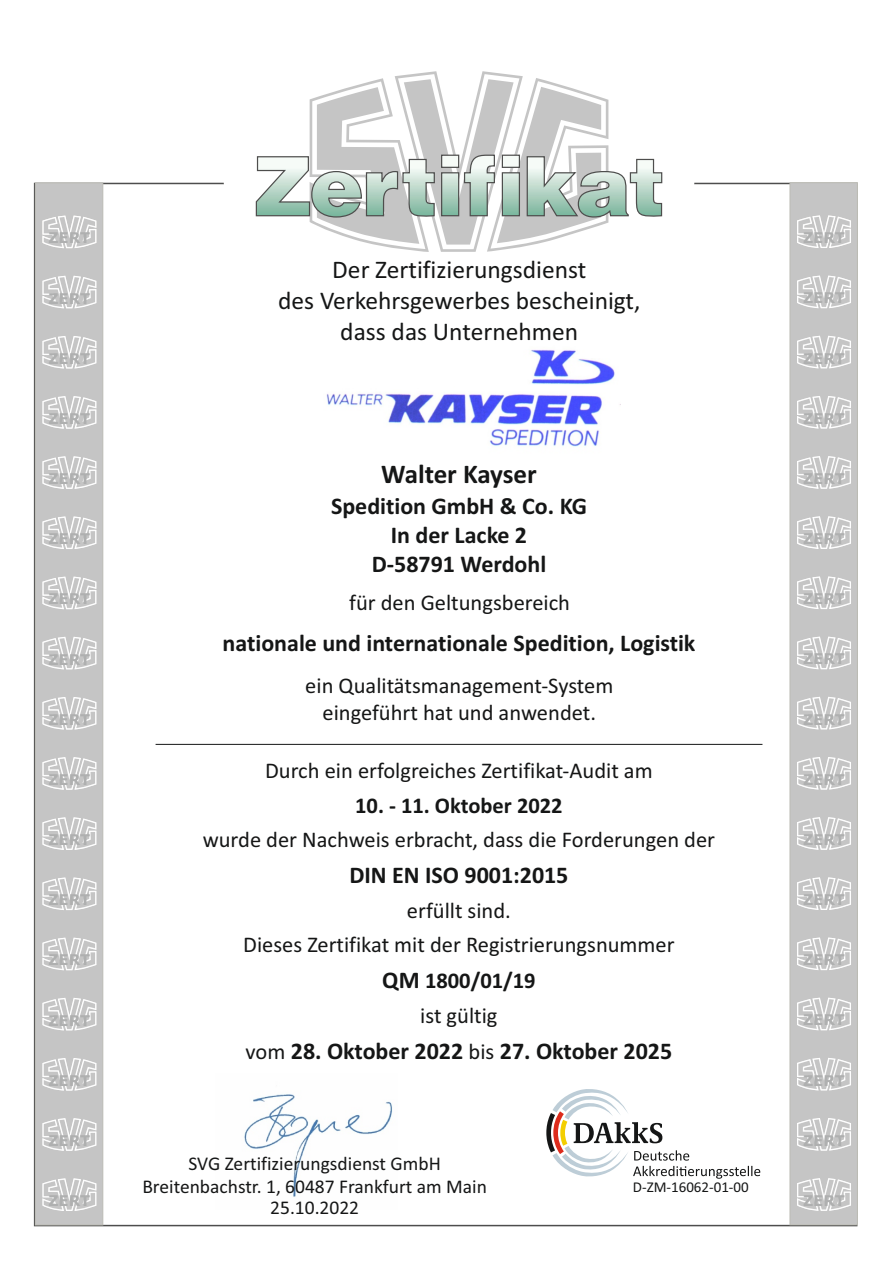
<style>
.page{position:relative;width:893px;height:1263px;background:#fff}
.page>*{position:absolute;margin:0;border:0;box-sizing:border-box;transform-origin:0 0}
.t1{font:700 27px "Calibri";letter-spacing:-.005em;color:#151616}
.t2{font:25.5px/31.2px "Calibri";color:#151616;text-align:center}
.t3{font:700 24px/29.2px "Calibri";color:#151616;text-align:center}
.t4{font:22.5px/35.1px "Calibri";color:#151616;text-align:center}
.t5{font:700 22.5px "Calibri";color:#151616}
.t6{font:19.5px/23.9px "Calibri";color:#151616;text-align:center}
.t7{font:15px "Calibri";color:#151616}
.t8{font:700 14.85px "Verdana";color:#afb0b0}
.s1{font-weight:700;font-size:24px}
.s2{font-weight:700}
.s3{font-weight:400;font-size:22.5px}
</style>
<div class="page">
<img style="left:326px;top:349px;width:294px;height:98px">
<div style="left:35px;top:183px;width:68px;height:1042px;background:#c5c5c5"></div>
<svg style="left:42px;top:216px;width:54px;height:32px"></svg>
<svg style="left:42px;top:276px;width:54px;height:32px"></svg>
<svg style="left:42px;top:336px;width:54px;height:32px"></svg>
<svg style="left:42px;top:396px;width:54px;height:33px"></svg>
<svg style="left:42px;top:456px;width:54px;height:33px"></svg>
<svg style="left:42px;top:516px;width:54px;height:33px"></svg>
<svg style="left:42px;top:577px;width:54px;height:32px"></svg>
<svg style="left:42px;top:637px;width:54px;height:32px"></svg>
<svg style="left:42px;top:697px;width:54px;height:32px"></svg>
<svg style="left:42px;top:757px;width:54px;height:33px"></svg>
<svg style="left:42px;top:817px;width:54px;height:33px"></svg>
<svg style="left:42px;top:877px;width:54px;height:33px"></svg>
<svg style="left:42px;top:938px;width:54px;height:32px"></svg>
<svg style="left:42px;top:998px;width:54px;height:32px"></svg>
<svg style="left:42px;top:1058px;width:54px;height:32px"></svg>
<svg style="left:42px;top:1118px;width:54px;height:33px"></svg>
<svg style="left:42px;top:1178px;width:54px;height:33px"></svg>
<div style="left:790px;top:182px;width:68px;height:1043px;background:#c5c5c5"></div>
<svg style="left:797px;top:215px;width:54px;height:33px"></svg>
<svg style="left:797px;top:276px;width:54px;height:32px"></svg>
<svg style="left:797px;top:336px;width:54px;height:32px"></svg>
<svg style="left:797px;top:396px;width:54px;height:33px"></svg>
<svg style="left:797px;top:456px;width:54px;height:33px"></svg>
<svg style="left:797px;top:516px;width:54px;height:33px"></svg>
<svg style="left:797px;top:576px;width:54px;height:33px"></svg>
<svg style="left:797px;top:637px;width:54px;height:32px"></svg>
<svg style="left:797px;top:697px;width:54px;height:32px"></svg>
<svg style="left:797px;top:757px;width:54px;height:33px"></svg>
<svg style="left:797px;top:817px;width:54px;height:33px"></svg>
<svg style="left:797px;top:877px;width:54px;height:33px"></svg>
<svg style="left:797px;top:937px;width:54px;height:33px"></svg>
<svg style="left:797px;top:998px;width:54px;height:32px"></svg>
<svg style="left:797px;top:1058px;width:54px;height:32px"></svg>
<svg style="left:797px;top:1118px;width:54px;height:33px"></svg>
<svg style="left:797px;top:1178px;width:54px;height:33px"></svg>
<svg style="left:255px;top:71px;width:408px;height:181px"></svg>
<hr style="left:156px;top:744px;width:606px;height:1px;background:#151616">
<img style="left:244px;top:1094px;width:149px;height:103px">
<svg style="left:546px;top:1089px;width:214px;height:90px"></svg>
<p class="t8" style="left:48px;top:232px;width:43px">ZERT</p>
<p class="t8" style="left:803px;top:232px;width:43px">ZERT</p>
<p class="t8" style="left:48px;top:292px;width:43px">ZERT</p>
<p class="t2" style="left:278px;top:255px;width:364px">Der Zertifizierungsdienst<br>des Verkehrsgewerbes bescheinigt, dass das Unternehmen</p>
<p class="t8" style="left:803px;top:292px;width:43px">ZERT</p>
<p class="t8" style="left:48px;top:352px;width:43px">ZERT</p>
<p class="t8" style="left:803px;top:352px;width:43px">ZERT</p>
<p class="t8" style="left:48px;top:412px;width:43px">ZERT</p>
<p class="t8" style="left:803px;top:412px;width:43px">ZERT</p>
<p class="t8" style="left:48px;top:473px;width:43px">ZERT</p>
<p class="t8" style="left:48px;top:533px;width:43px">ZERT</p>
<p class="t8" style="left:48px;top:593px;width:43px">ZERT</p>
<p class="t8" style="left:48px;top:653px;width:43px">ZERT</p>
<p class="t8" style="left:48px;top:713px;width:43px">ZERT</p>
<p class="t8" style="left:48px;top:773px;width:43px">ZERT</p>
<p class="t8" style="left:48px;top:834px;width:43px">ZERT</p>
<p class="t8" style="left:48px;top:894px;width:43px">ZERT</p>
<p class="t8" style="left:48px;top:954px;width:43px">ZERT</p>
<p class="t8" style="left:48px;top:1014px;width:43px">ZERT</p>
<p class="t1" style="left:381px;top:463px;width:157px">Walter Kayser</p>
<p class="t3" style="left:331px;top:493px;width:258px">Spedition GmbH &amp; Co. KG<br>In der Lacke 2<br>D-58791 Werdohl</p>
<p class="t4" style="left:349px;top:587px;width:222px">für den Geltungsbereich</p>
<p class="t3" style="left:223px;top:630px;width:474px">nationale und internationale Spedition, Logistik</p>
<p class="t4" style="left:305px;top:673px;width:310px;line-height:27.5px">ein Qualitätsmanagement-System eingeführt hat und anwendet.</p>
<p class="t4" style="left:265px;top:755px;width:389px">Durch ein erfolgreiches Zertifikat-Audit am</p>
<p class="t5" style="left:355px;top:796px;width:209px">10. - 11. Oktober 2022</p>
<p class="t4" style="left:203px;top:824px;width:514px">wurde der Nachweis erbracht, dass die Forderungen der</p>
<p class="t3" style="left:349px;top:862px;width:221px">DIN EN ISO 9001:2015</p>
<p class="t4" style="left:243px;top:895px;width:433px">erfüllt sind.<br>Dieses Zertifikat mit der Registrierungsnummer<br><span class="s1">QM</span> <span class="s2">1800/01/19<br></span>ist gültig</p>
<p class="t3" style="left:246px;top:1039px;width:428px"><span class="s3">vom</span> 28. Oktober 2022 <span class="s3">bis</span> 27. Oktober 2025</p>
<p class="t8" style="left:803px;top:472px;width:43px">ZERT</p>
<p class="t8" style="left:803px;top:533px;width:43px">ZERT</p>
<p class="t8" style="left:803px;top:593px;width:43px">ZERT</p>
<p class="t8" style="left:803px;top:653px;width:43px">ZERT</p>
<p class="t8" style="left:803px;top:713px;width:43px">ZERT</p>
<p class="t8" style="left:803px;top:773px;width:43px">ZERT</p>
<p class="t8" style="left:803px;top:833px;width:43px">ZERT</p>
<p class="t8" style="left:803px;top:894px;width:43px">ZERT</p>
<p class="t8" style="left:803px;top:954px;width:43px">ZERT</p>
<p class="t8" style="left:803px;top:1014px;width:43px">ZERT</p>
<p class="t8" style="left:48px;top:1074px;width:43px">ZERT</p>
<p class="t8" style="left:803px;top:1074px;width:43px">ZERT</p>
<p class="t8" style="left:48px;top:1134px;width:43px">ZERT</p>
<p class="t8" style="left:803px;top:1134px;width:43px">ZERT</p>
<p class="t8" style="left:48px;top:1195px;width:43px">ZERT</p>
<p class="t6" style="left:142px;top:1153px;width:346px">SVG Zertifizierungsdienst GmbH<br>Breitenbachstr. 1, 60487 Frankfurt am Main</p>
<p class="t6" style="left:270px;top:1197px;width:90px">25.10.2022</p>
<p class="t7" style="left:633px;top:1180px;width:117px">D-ZM-16062-01-00</p>
<p class="t8" style="left:803px;top:1194px;width:43px">ZERT</p>
</div>
